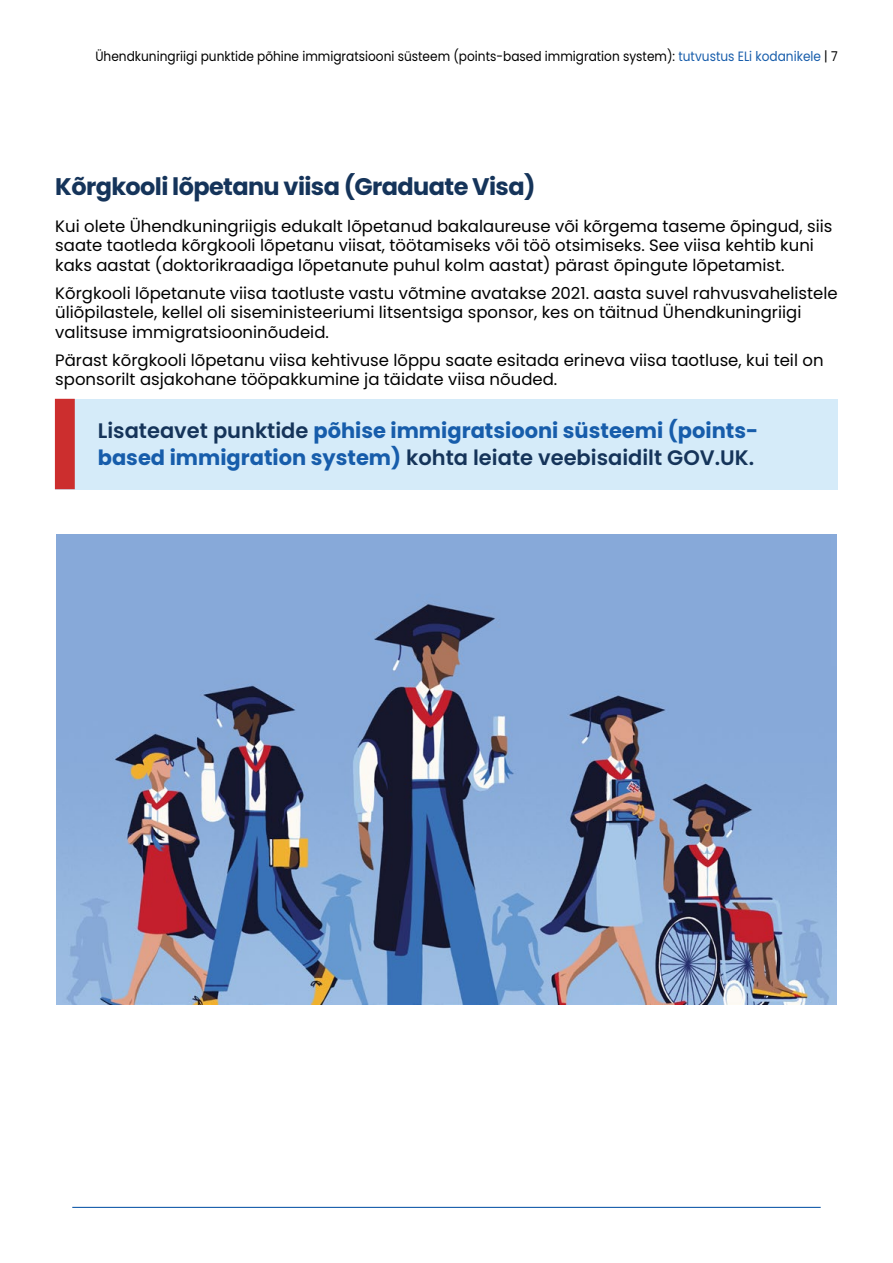
<style>
.page{position:relative;width:893px;height:1263px;background:#fff}
.page>*{position:absolute;margin:0;border:0;box-sizing:border-box;transform-origin:0 0}
.t1{font:700 24px "Poppins";letter-spacing:-.025em;color:#15345a}
.t2{font:700 21px/27px "Poppins";color:#175dab}
.t3{font:16.5px/19.5px "Poppins";color:#000}
.t4{font:13.5px "Poppins";color:#000;scale:.9 1}
.s1{color:#175dab}
.s2{font-weight:600;color:#15345a}
</style>
<div class="page">
<hr style="left:72px;top:1207px;width:749px;height:1px;background:#175dab">
<div style="left:55px;top:399px;width:783px;height:90px;background:#d5ebf9"></div>
<div style="left:55px;top:399px;width:20px;height:90px;background:#cc2e2e"></div>
<img style="left:56px;top:534px;width:781px;height:470px">
<p class="t4" style="left:95px;top:48px;width:826px">Ühendkuningriigi punktide põhine immigratsiooni süsteem (points-based immigration system): <span class="s1">tutvustus ELi kodanikele</span> | 7</p>
<h1 class="t1" style="left:55px;top:173px;width:482px">Kõrgkooli lõpetanu viisa (Graduate Visa)</h1>
<p class="t3" style="left:55px;top:216px;width:779px">Kui olete Ühendkuningriigis edukalt lõpetanud bakalaureuse või kõrgema taseme õpingud, siis saate taotleda kõrgkooli lõpetanu viisat, töötamiseks või töö otsimiseks. See viisa kehtib kuni kaks aastat (doktorikraadiga lõpetanute puhul kolm aastat) pärast õpingute lõpetamist.</p>
<p class="t3" style="left:55px;top:283px;width:784px">Kõrgkooli lõpetanute viisa taotluste vastu võtmine avatakse 2021. aasta suvel rahvusvahelistele üliõpilastele, kellel oli siseministeeriumi litsentsiga sponsor, kes on täitnud Ühendkuningriigi valitsuse immigratsiooninõudeid.</p>
<p class="t3" style="left:55px;top:350px;width:770px">Pärast kõrgkooli lõpetanu viisa kehtivuse lõppu saate esitada erineva viisa taotluse, kui teil on sponsorilt asjakohane tööpakkumine ja täidate viisa nõuded.</p>
<p class="t2" style="left:98px;top:417px;width:662px"><span class="s2">Lisateavet punktide</span> põhise immigratsiooni süsteemi (points&shy;based immigration system) <span class="s2">kohta leiate veebisaidilt GOV.UK.</span></p>
</div>
